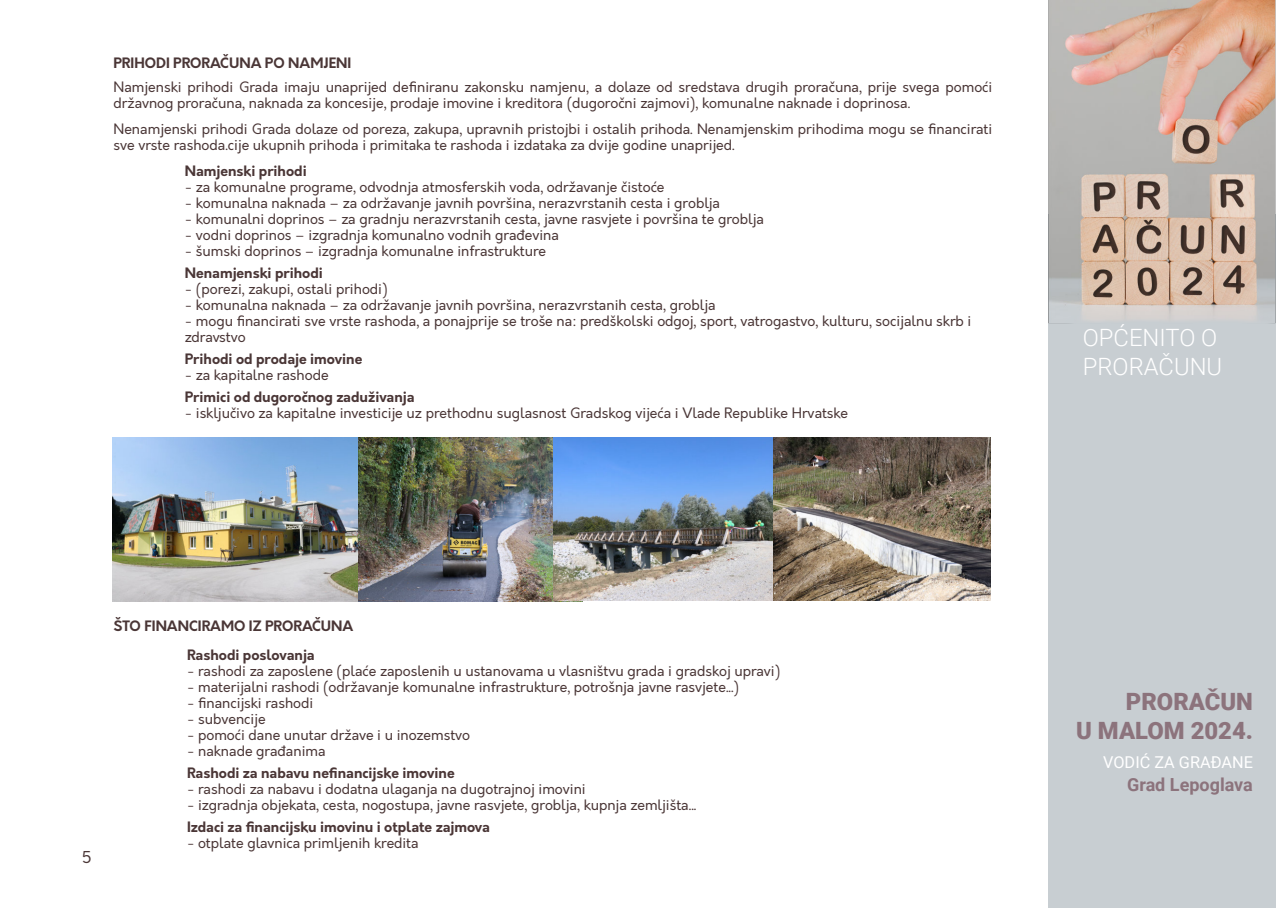
<style>
.page{position:relative;width:1276px;height:908px;background:#fff}
.page>*{position:absolute;margin:0;border:0;box-sizing:border-box;transform-origin:0 0}
.t1{font:900 23.8px/29.4px "Roboto";color:#8c737c;text-align:right}
.t2{font:300 23.8px/29.4px "Roboto";color:#fff}
.t3{font:700 18px "Roboto";color:#8c737c}
.t4{font:16.4px "Roboto";color:#fff}
.t5{font:16px "Cello Sans";color:#4a3636}
.t6{font:14px/16px "Cello Sans";color:#4a3636}
.t7{font:700 14px "Cello Sans";color:#4a3636}
</style>
<div class="page">
<div style="left:1049px;top:214px;width:227px;height:693px;background:#c8ced2"></div>
<img style="left:1048px;top:0;width:228px;height:324px">
<img style="left:113px;top:437px;width:469px;height:164px">
<img style="left:772px;top:437px;width:218px;height:163px">
<img style="left:554px;top:437px;width:218px;height:163px">
<p class="t7" style="left:113px;top:57px;width:239px">PRIHODI PRORAČUNA PO NAMJENI</p>
<p class="t6" style="left:113px;top:80px;width:880px">Namjenski prihodi Grada imaju unaprĳed definiranu zakonsku namjenu, a dolaze od sredstava drugih proračuna, prĳe svega pomoći državnog proračuna, naknada za koncesĳe, prodaje imovine i kreditora (dugoročni zajmovi), komunalne naknade i doprinosa.</p>
<p class="t6" style="left:113px;top:122px;width:880px">Nenamjenski prihodi Grada dolaze od poreza, zakupa, upravnih pristojbi i ostalih prihoda. Nenamjenskim prihodima mogu se financirati sve vrste rashoda.cĳe ukupnih prihoda i primitaka te rashoda i izdataka za dvĳe godine unaprĳed.</p>
<p class="t7" style="left:185px;top:165px;width:123px">Namjenski prihodi</p>
<p class="t6" style="left:185px;top:180px;width:481px">- za komunalne programe, odvodnja atmosferskih voda, održavanje čistoće</p>
<p class="t6" style="left:185px;top:196px;width:537px">- komunalna naknada – za održavanje javnih površina, nerazvrstanih cesta i groblja</p>
<p class="t6" style="left:185px;top:212px;width:581px">- komunalni doprinos – za gradnju nerazvrstanih cesta, javne rasvjete i površina te groblja</p>
<p class="t6" style="left:185px;top:228px;width:376px">- vodni doprinos – izgradnja komunalno vodnih građevina</p>
<p class="t6" style="left:185px;top:244px;width:363px">- šumski doprinos – izgradnja komunalne infrastrukture</p>
<p class="t7" style="left:185px;top:267px;width:140px">Nenamjenski prihodi</p>
<p class="t6" style="left:185px;top:282px;width:205px">- (porezi, zakupi, ostali prihodi)</p>
<p class="t6" style="left:185px;top:298px;width:532px">- komunalna naknada – za održavanje javnih površina, nerazvrstanih cesta, groblja</p>
<p class="t6" style="left:185px;top:314px;width:788px">- mogu financirati sve vrste rashoda, a ponajprĳe se troše na: predškolski odgoj, sport, vatrogastvo, kulturu, socĳalnu skrb i zdravstvo</p>
<p class="t7" style="left:185px;top:353px;width:179px">Prihodi od prodaje imovine</p>
<p class="t6" style="left:185px;top:368px;width:145px">- za kapitalne rashode</p>
<p class="t7" style="left:185px;top:391px;width:231px">Primici od dugoročnog zaduživanja</p>
<p class="t6" style="left:185px;top:406px;width:665px">- isključivo za kapitalne investicĳe uz prethodnu suglasnost Gradskog vĳeća i Vlade Republike Hrvatske</p>
<p class="t5" style="left:82px;top:850px;width:11px">5</p>
<p class="t7" style="left:113px;top:620px;width:241px">ŠTO FINANCIRAMO IZ PRORAČUNA</p>
<p class="t7" style="left:187px;top:649px;width:129px">Rashodi poslovanja</p>
<p class="t6" style="left:187px;top:664px;width:595px">- rashodi za zaposlene (plaće zaposlenih u ustanovama u vlasništvu grada i gradskoj upravi)</p>
<p class="t6" style="left:187px;top:680px;width:553px">- materĳalni rashodi (održavanje komunalne infrastrukture, potrošnja javne rasvjete...)</p>
<p class="t6" style="left:187px;top:696px;width:128px">- financĳski rashodi</p>
<p class="t6" style="left:187px;top:712px;width:80px">- subvencĳe</p>
<p class="t6" style="left:187px;top:728px;width:285px">- pomoći dane unutar države i u inozemstvo</p>
<p class="t6" style="left:187px;top:744px;width:140px">- naknade građanima</p>
<p class="t7" style="left:187px;top:767px;width:269px">Rashodi za nabavu nefinancĳske imovine</p>
<p class="t6" style="left:187px;top:782px;width:400px">- rashodi za nabavu i dodatna ulaganja na dugotrajnoj imovini</p>
<p class="t6" style="left:187px;top:798px;width:511px">- izgradnja objekata, cesta, nogostupa, javne rasvjete, groblja, kupnja zemljišta...</p>
<p class="t7" style="left:187px;top:821px;width:304px">Izdaci za financĳsku imovinu i otplate zajmova</p>
<p class="t6" style="left:187px;top:836px;width:233px">- otplate glavnica primljenih kredita</p>
<h1 class="t2" style="left:1083px;top:325px;width:141px">OPĆENITO O<br>PRORAČUNU</h1>
<h1 class="t1" style="left:1076px;top:689px;width:178px">PRORAČUN<br>U MALOM 2024.</h1>
<p class="t3" style="left:1127px;top:777px;width:127px">Grad Lepoglava</p>
<p class="t4" style="left:1103px;top:755px;width:151px">VODIĆ ZA GRAĐANE</p>
</div>
